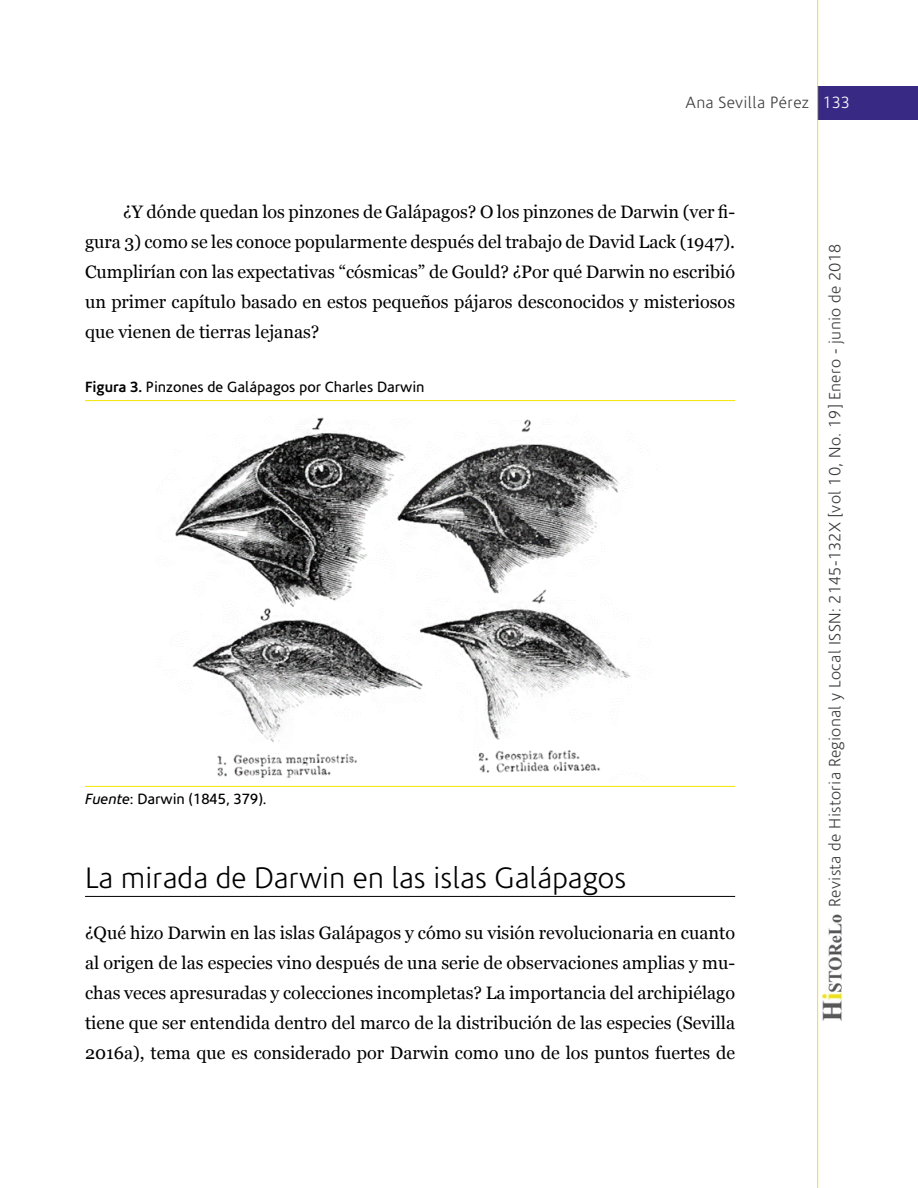
<style>
.page{position:relative;width:918px;height:1188px;background:#fff}
.page>*{position:absolute;margin:0;border:0;box-sizing:border-box;transform-origin:0 0}
.t1{font:300 30px "Corisande";color:#000}
.t2{font:18px/30px "Georgia";color:#000;text-align:justify}
.t3{font:300 16.5px "Corisande";letter-spacing:.02em;color:#3c3c3b}
.t4{font:15px "Corisande";color:#000}
.s1{color:#fff}
.s2{font-weight:700}
.s3{font-style:italic}
</style>
<div class="page">
<div style="left:818px;top:86px;width:100px;height:33px;background:#382985"></div>
<hr style="left:817px;top:0;width:1px;height:1188px;background:#f2e600">
<img style="left:821px;top:914px;width:21px;height:107px">
<hr style="left:85px;top:400px;width:650px;height:1px;background:#f2e600">
<hr style="left:85px;top:786px;width:650px;height:1px;background:#f2e600">
<hr style="left:85px;top:896px;width:650px;height:1px;background:#000">
<img style="left:175px;top:417px;width:456px;height:361px">
<p class="t3" style="left:686px;top:94px;width:166px">Ana Sevilla Pérez <span class="s1">133</span></p>
<p class="t2" style="left:85px;top:196px;width:652px;text-indent:38px">¿Y dónde quedan los pinzones de Galápagos? O los pinzones de Darwin (ver fi&shy;gura 3) como se les conoce popularmente después del trabajo de David Lack (1947).<br>Cumplirían con las expectativas “cósmicas” de Gould? ¿Por qué Darwin no escribió un primer capítulo basado en estos pequeños pájaros desconocidos y misteriosos que vienen de tierras lejanas?</p>
<p class="t4" style="left:85px;top:378px;width:341px"><span class="s2">Figura 3.</span> Pinzones de Galápagos por Charles Darwin</p>
<p class="t4" style="left:85px;top:790px;width:183px"><span class="s3">Fuente</span>: Darwin (1845, 379).</p>
<h1 class="t1" style="left:85px;top:862px;width:543px">La mirada de Darwin en las islas Galápagos</h1>
<p class="t2" style="left:85px;top:917px;width:652px">¿Qué hizo Darwin en las islas Galápagos y cómo su visión revolucionaria en cuanto al origen de las especies vino después de una serie de observaciones amplias y mu&shy;chas veces apresuradas y colecciones incompletas? La importancia del archipiélago tiene que ser entendida dentro del marco de la distribución de las especies (Sevilla 2016a), tema que es considerado por Darwin como uno de los puntos fuertes de</p>
<p class="t3" style="left:826px;top:995px;width:753px;rotate:-90deg">HiSTOReLo. Revista de Historia Regional y Local ISSN: 2145-132X [vol 10, No. 19] Enero - junio de 2018</p>
</div>
